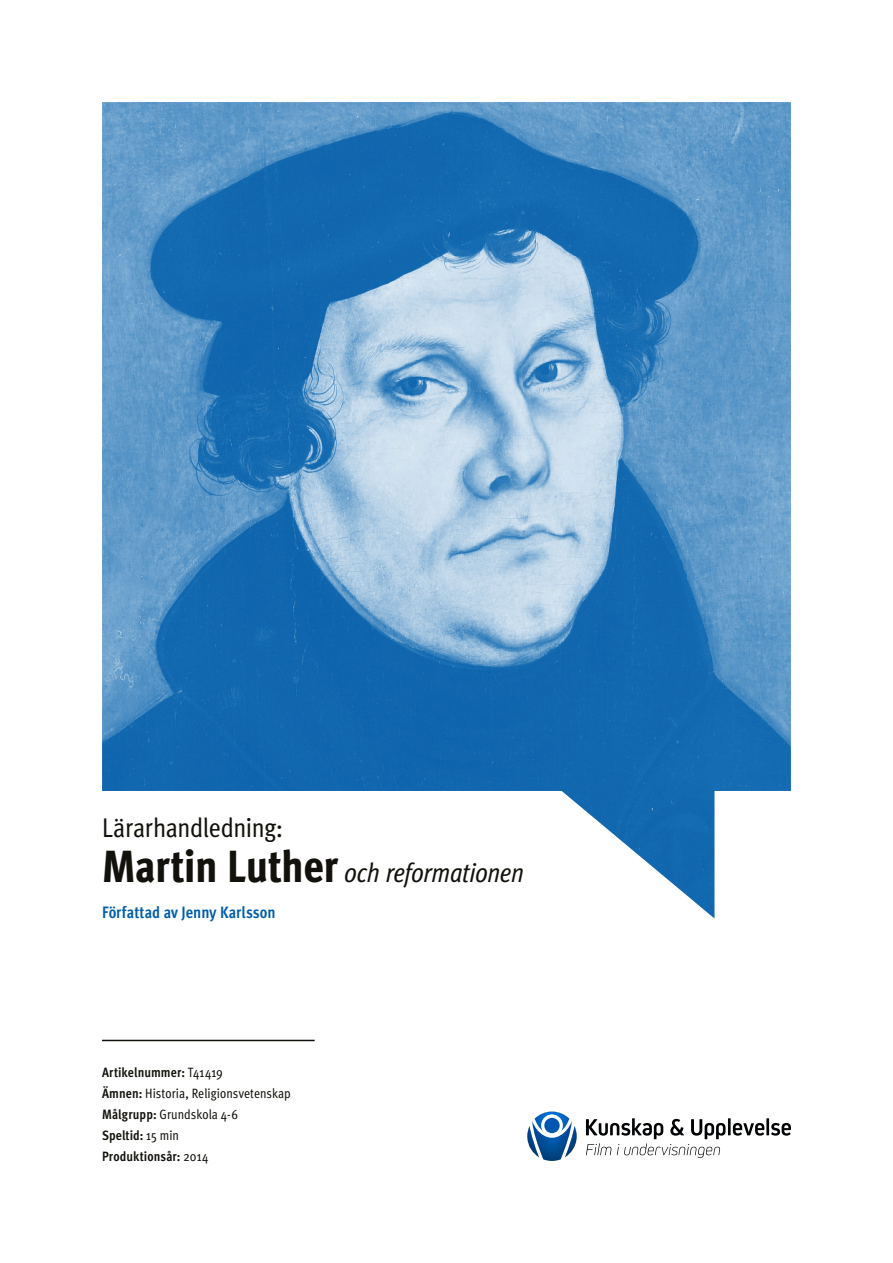
<style>
.page{position:relative;width:893px;height:1263px;background:#fff}
.page>*{position:absolute;margin:0;border:0;box-sizing:border-box;transform-origin:0 0}
.t1{font:italic condensed 27px "FF Meta Pro";letter-spacing:-.01em;color:#12110c}
.t2{font:condensed 27px "FF Meta Pro";letter-spacing:-.015em;color:#12110c}
.t3{font:700 condensed 16.5px "FF Meta Pro";color:#005eaa}
.t4{font:condensed 13.5px "FF Meta Pro";letter-spacing:.005em;color:#12110c}
.t5{font:700 condensed 13.5px "FF Meta Pro";letter-spacing:.005em;color:#12110c}
.s1{font-weight:800;font-style:normal;font-size:45px}
.s2{font-weight:400}
.s3{font-weight:700}
</style>
<div class="page">
<img style="left:102px;top:102px;width:689px;height:816px">
<hr style="left:728px;top:1118px;width:3px;height:17px;background:#010203">
<svg style="left:733px;top:1123px;width:31px;height:13px"></svg>
<hr style="left:766px;top:1118px;width:3px;height:17px;background:#010203">
<svg style="left:771px;top:1123px;width:20px;height:13px"></svg>
<svg style="left:586px;top:1118px;width:139px;height:40px"></svg>
<svg style="left:527px;top:1111px;width:50px;height:50px"></svg>
<hr style="left:102px;top:1040px;width:213px;height:1px;background:#12110c">
<p class="t2" style="left:102px;top:807px;width:182px">Lärarhandledning:</p>
<p class="t1" style="left:102px;top:852px;width:423px"><span class="s1">Martin Luther</span> och reformationen</p>
<p class="t3" style="left:102px;top:899px;width:175px">Författad av Jenny Karlsson</p>
<p class="t5" style="left:102px;top:1062px;width:122px">Artikelnummer: <span class="s2">T41419</span></p>
<p class="t4" style="left:102px;top:1083px;width:190px"><span class="s3">Ämnen:</span> Historia, Religionsvetenskap</p>
<p class="t4" style="left:102px;top:1104px;width:137px"><span class="s3">Målgrupp:</span> Grundskola 4-6</p>
<p class="t5" style="left:102px;top:1125px;width:78px">Speltid: <span class="s2">15 min</span></p>
<p class="t5" style="left:102px;top:1146px;width:108px">Produktionsår: <span class="s2">2014</span></p>
</div>
